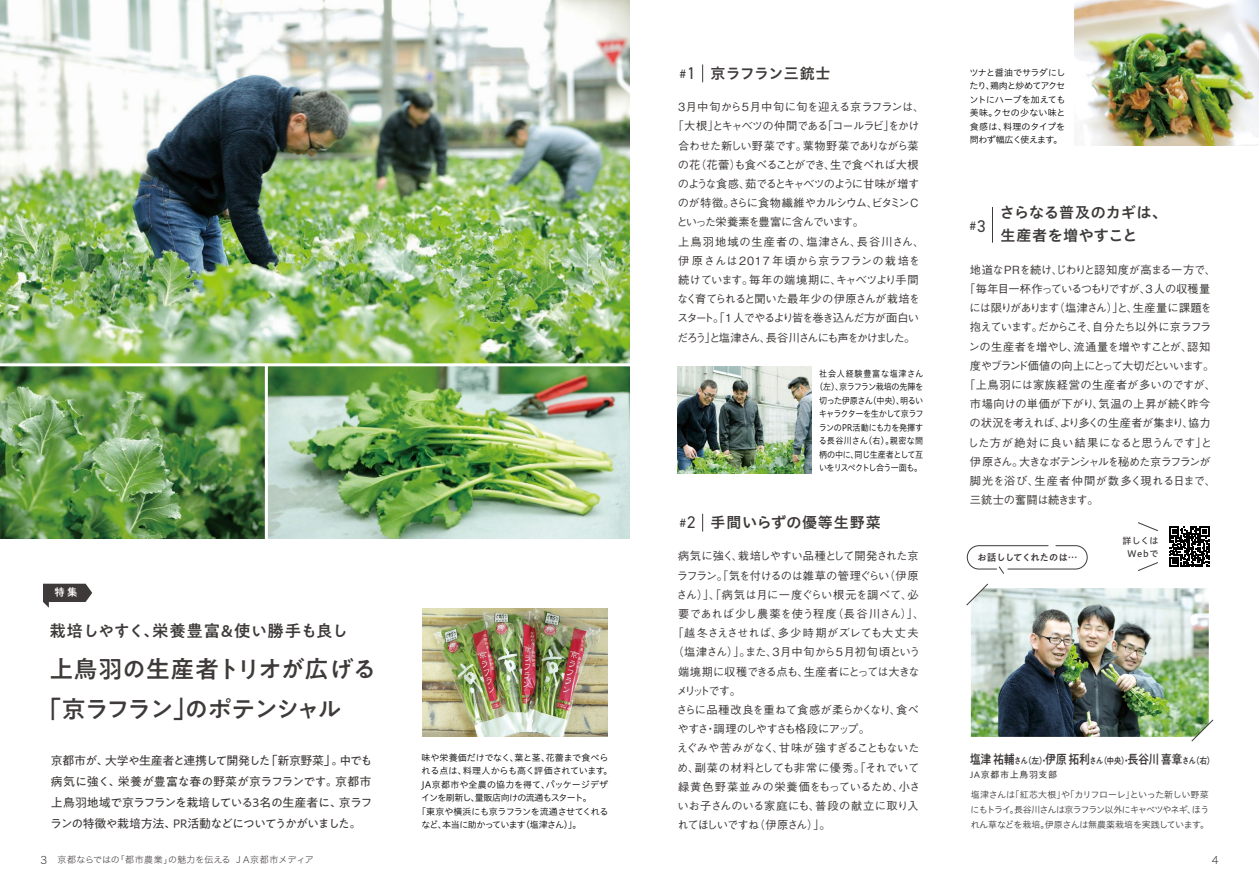
<style>
.page{position:relative;width:1259px;height:893px;background:#fff}
.page>*{position:absolute;margin:0;border:0;box-sizing:border-box;transform-origin:0 0}
.t1{font:500 24px/40.2px "PA1 Gothic Std";letter-spacing:-.045em;color:#3e3a39}
.t2{font:500 16.5px "PA1 Gothic Std";color:#3e3a39}
.t3{font:15px/22.5px "Hiragino UD Sans Std W6";letter-spacing:.025em;color:#3e3a39}
.t4{font:15px "Hiragino UD Sans Std W6";letter-spacing:.055em;color:#3e3a39}
.t5{font:12.15px "DIN2014";color:#3e3a39;scale:.8 1}
.t6{font:12px/21px "PA1 Gothic Std";letter-spacing:-.065em;color:#3e3a39;text-align:justify}
.t7{font:500 11.25px "Gothic BBB Pr 6 N";letter-spacing:-.04em;color:#3e3a39}
.t8{font:500 11.25px "Gothic BBB Pr 6 N";letter-spacing:-.075em;color:#3e3a39}
.t9{font:500 11.25px "Gothic BBB Pr 6 N";letter-spacing:-.095em;color:#3e3a39}
.t10{font:500 11.25px "Gothic BBB Pr 6 N";letter-spacing:-.085em;color:#3e3a39}
.t11{font:500 11.25px "Gothic BBB Pr 6 N";letter-spacing:-.01em;color:#3e3a39}
.t12{font:500 11.25px "Gothic BBB Pr 6 N";color:#3e3a39}
.t13{font:500 11.25px "Gothic BBB Pr 6 N";letter-spacing:.035em;color:#3e3a39}
.t14{font:500 11.25px "Gothic BBB Pr 6 N";letter-spacing:.015em;color:#3e3a39}
.t15{font:500 11.25px "Gothic BBB Pr 6 N";letter-spacing:-.09em;color:#3e3a39}
.t16{font:500 11.25px "Gothic BBB Pr 6 N";letter-spacing:-.135em;color:#3e3a39}
.t17{font:500 11.25px "Gothic BBB Pr 6 N";letter-spacing:-.115em;color:#3e3a39}
.t18{font:500 11.25px "Gothic BBB Pr 6 N";letter-spacing:-.07em;color:#3e3a39}
.t19{font:500 11.25px "Gothic BBB Pr 6 N";letter-spacing:-.015em;color:#3e3a39}
.t20{font:500 11.25px "Gothic BBB Pr 6 N";letter-spacing:.005em;color:#3e3a39}
.t21{font:500 11.25px "Gothic BBB Pr 6 N";letter-spacing:-.065em;color:#3e3a39}
.t22{font:500 11.25px "Gothic BBB Pr 6 N";letter-spacing:.03em;color:#3e3a39}
.t23{font:500 11.25px "Gothic BBB Pr 6 N";letter-spacing:.04em;color:#3e3a39}
.t24{font:500 11.25px "Gothic BBB Pr 6 N";letter-spacing:.095em;color:#3e3a39}
.t25{font:500 11.25px "Gothic BBB Pr 6 N";letter-spacing:.045em;color:#3e3a39}
.t26{font:500 11.25px "Gothic BBB Pr 6 N";letter-spacing:-.105em;color:#3e3a39}
.t27{font:500 10.5px "PA1 Gothic Std";color:#fff}
.t28{font:10.5px "Hira Kaku Std W2";color:#3e3a39}
.t29{font:500 9.75px "PA1 Gothic Std";letter-spacing:-.045em;color:#3e3a39}
.t30{font:9px/13.5px "Hiragino UD Sans Std W3";letter-spacing:-.035em;color:#000;text-align:center;scale:.9 1}
.t31{font:9px/13.5px "Hiragino UD Sans Std W3";letter-spacing:-.035em;color:#000;text-align:justify}
.t32{font:9px/15px "Hiragino UD Sans Std W3";letter-spacing:-.055em;color:#3e3a39;text-align:justify}
.t33{font:9px "Hiragino UD Sans Std W3";letter-spacing:-.015em;color:#000}
.t34{font:500 9px/14px "PA1 Gothic Std";letter-spacing:-.155em;color:#3e3a39;scale:.87 1}
.t35{font:9px "Hira Kaku Std W2";letter-spacing:.005em;color:#3e3a39}
.t36{font:9px "Hiragino UD Sans Std W3";letter-spacing:.01em;color:#000}
.t37{font:9px "Hiragino UD Sans Std W3";letter-spacing:-.08em;color:#000}
.t38{font:9px "Hiragino UD Sans Std W3";letter-spacing:-.07em;color:#000}
.t39{font:9px/13.5px "Hiragino UD Sans Std W5";letter-spacing:.055em;color:#3e3a39;text-align:center}
.s1{font-family:"DIN2014";font-size:12.15px}
.s2{font-family:"DIN2014";font-size:16.95px}
.s3{font-size:16.95px}
.s4{font-size:12.75px}
.s5{font-weight:400}
.s6{font-size:10.5px}
</style>
<div class="page">
<img style="left:0;top:366px;width:629px;height:172px">
<img style="left:0;top:0;width:629px;height:363px">
<hr style="left:265px;top:364px;width:3px;height:216px;background:#fff">
<img style="left:422px;top:608px;width:186px;height:129px">
<img style="left:1075px;top:0;width:184px;height:145px">
<svg style="left:43px;top:584px;width:49px;height:24px"></svg>
<hr style="left:992px;top:207px;width:1px;height:36px;background:#3e3a39">
<svg style="left:702px;top:514px;width:1px;height:18px"></svg>
<svg style="left:702px;top:64px;width:1px;height:18px"></svg>
<svg style="left:966px;top:545px;width:122px;height:29px"></svg>
<img style="left:971px;top:588px;width:237px;height:149px">
<svg style="left:966px;top:583px;width:23px;height:23px"></svg>
<svg style="left:1190px;top:719px;width:24px;height:23px"></svg>
<svg style="left:1169px;top:527px;width:40px;height:40px"></svg>
<svg style="left:1138px;top:562px;width:20px;height:9px"></svg>
<svg style="left:1138px;top:522px;width:20px;height:9px"></svg>
<img style="left:677px;top:366px;width:134px;height:108px">
<p class="t27" style="left:54px;top:586px;width:25px">特 集</p>
<p class="t2" style="left:49px;top:621px;width:300px">栽培しやすく、栄養豊富＆使い勝手も良し</p>
<p class="t1" style="left:37px;top:651px;width:341px;text-indent:12px">上鳥羽の生産者トリオが広げる「京ラフラン」のポテンシャル</p>
<p class="t6" style="left:50px;top:750px;width:324px">京都市が、大学や生産者と連携して開発した「新京野菜」。中でも病気に強く、栄養が豊富な春の野菜が京ラフランです。京都市上鳥羽地域で京ラフランを栽培している3名の生産者に、京ラフランの特徴や栽培方法、PR活動などについてうかがいました。</p>
<p class="t33" style="left:421px;top:750px;width:188px">味や栄養価だけでなく、葉と茎、花蕾まで食べら</p>
<p class="t33" style="left:421px;top:764px;width:192px">れる点は、料理人からも高く評価されています。</p>
<p class="t36" style="left:421px;top:777px;width:188px">JA京都市や全農の協力を得て、パッケージデザ</p>
<p class="t37" style="left:421px;top:791px;width:172px">インを刷新し、量販店向けの流通もスタート。</p>
<p class="t31" style="left:417px;top:804px;width:193px">「東京や横浜にも京ラフランを流通させてくれる</p>
<p class="t38" style="left:421px;top:818px;width:162px">など、本当に助かっています（塩津さん）」。</p>
<p class="t3" style="left:680px;top:61px;width:152px"><span class="s1">#</span><span class="s2">1</span> 京ラフラン三銃士</p>
<p class="t11" style="left:678px;top:98px;width:248px">3月中旬から5月中旬に旬を迎える京ラフランは、</p>
<p class="t10" style="left:672px;top:117px;width:248px">「大根」とキャベツの仲間である「コールラビ」をかけ</p>
<p class="t21" style="left:678px;top:136px;width:242px">合わせた新しい野菜です。葉物野菜でありながら菜</p>
<p class="t7" style="left:678px;top:155px;width:242px">の花（花蕾）も食べることができ、生で食べれば大根</p>
<p class="t10" style="left:678px;top:175px;width:243px">のような食感、茹でるとキャベツのように甘味が増す</p>
<p class="t8" style="left:678px;top:194px;width:242px">のが特徴。さらに食物繊維やカルシウム、ビタミンC</p>
<p class="t26" style="left:676px;top:213px;width:189px">といった栄養素を豊富に含んでいます。</p>
<p class="t24" style="left:678px;top:232px;width:248px">上鳥羽地域の生産者の、塩津さん、長谷川さん、</p>
<p class="t25" style="left:678px;top:251px;width:243px">伊原さんは2017 年頃から京ラフランの栽培を</p>
<p class="t7" style="left:678px;top:271px;width:242px">続けています。毎年の端境期に、キャベツより手間</p>
<p class="t8" style="left:677px;top:290px;width:244px">なく育てられると聞いた最年少の伊原さんが栽培を</p>
<p class="t9" style="left:677px;top:309px;width:243px">スタート。「1 人でやるより皆を巻き込んだ方が面白い</p>
<p class="t16" style="left:677px;top:328px;width:240px">だろう」と塩津さん、長谷川さんにも声をかけました。</p>
<p class="t30" style="left:815px;top:366px;width:122px">社会人経験豊富な塩津さん（左）、京ラフラン栽培の先陣を切った伊原さん（中央）、明るいキャラクターを生かして京ラフランのPR活動にも力を発揮する長谷川さん（右）。親密な間柄の中に、同じ生産者として互いをリスペクトし合う一面も。</p>
<p class="t4" style="left:680px;top:511px;width:202px"><span class="s1">#</span><span class="s2">2</span> 手間いらずの優等生野菜</p>
<p class="t7" style="left:678px;top:547px;width:242px">病気に強く、栽培しやすい品種として開発された京</p>
<p class="t18" style="left:677px;top:566px;width:243px">ラフラン。「気を付けるのは雑草の管理ぐらい（伊原</p>
<p class="t19" style="left:676px;top:585px;width:244px">さん）」、「病気は月に一度ぐらい根元を調べて、必</p>
<p class="t12" style="left:678px;top:605px;width:248px">要であれば少し農薬を使う程度（長谷川さん）」、</p>
<p class="t14" style="left:672px;top:624px;width:248px">「越冬さえさせれば、多少時期がズレても大丈夫</p>
<p class="t11" style="left:672px;top:643px;width:250px">（塩津さん）」。また、3月中旬から5月初旬頃という</p>
<p class="t7" style="left:678px;top:662px;width:243px">端境期に収穫できる点も、生産者にとっては大きな</p>
<p class="t7" style="left:676px;top:681px;width:66px">メリットです。</p>
<p class="t7" style="left:676px;top:701px;width:244px">さらに品種改良を重ねて食感が柔らかくなり、食べ</p>
<p class="t7" style="left:677px;top:720px;width:194px">やすさ・調理のしやすさも格段にアップ。</p>
<p class="t7" style="left:677px;top:739px;width:244px">えぐみや苦みがなく、甘味が強すぎることもないた</p>
<p class="t20" style="left:677px;top:758px;width:244px">め、副菜の材料としても非常に優秀。「それでいて</p>
<p class="t14" style="left:678px;top:777px;width:244px">緑黄色野菜並みの栄養価をもっているため、小さ</p>
<p class="t12" style="left:677px;top:797px;width:243px">いお子さんのいる家庭にも、普段の献立に取り入</p>
<p class="t15" style="left:677px;top:816px;width:155px">れてほしいですね（伊原さん）」。</p>
<p class="t31" style="left:969px;top:65px;width:98px">ツナと醤油でサラダにしたり、鶏肉と炒めてアクセントにハーブを加えても美味。クセの少ない味と食感は、料理のタイプを問わず幅広く使えます。</p>
<p class="t5" style="left:970px;top:218px;width:21px">#<span class="s3">3</span></p>
<p class="t3" style="left:999px;top:201px;width:169px">さらなる普及のカギは、生産者を増やすこと</p>
<p class="t7" style="left:970px;top:260px;width:248px">地道なPRを続け、じわりと認知度が高まる一方で、</p>
<p class="t8" style="left:964px;top:280px;width:248px">「毎年目一杯作っているつもりですが、3人の収穫量</p>
<p class="t8" style="left:969px;top:299px;width:244px">には限りがあります（塩津さん）」と、生産量に課題を</p>
<p class="t9" style="left:970px;top:318px;width:243px">抱えています。だからこそ、自分たち以外に京ラフラ</p>
<p class="t7" style="left:968px;top:337px;width:244px">ンの生産者を増やし、流通量を増やすことが、認知</p>
<p class="t15" style="left:970px;top:356px;width:246px">度やブランド価値の向上にとって大切だといいます。</p>
<p class="t13" style="left:964px;top:376px;width:253px">「上鳥羽には家族経営の生産者が多いのですが、</p>
<p class="t22" style="left:970px;top:395px;width:242px">市場向けの単価が下がり、気温の上昇が続く昨今</p>
<p class="t8" style="left:969px;top:414px;width:243px">の状況を考えれば、より多くの生産者が集まり、協力</p>
<p class="t23" style="left:967px;top:433px;width:246px">した方が絶対に良い結果になると思うんです」と</p>
<p class="t17" style="left:970px;top:452px;width:242px">伊原さん。大きなポテンシャルを秘めた京ラフランが</p>
<p class="t13" style="left:970px;top:472px;width:248px">脚光を浴び、生産者仲間が数多く現れる日まで、</p>
<p class="t7" style="left:970px;top:491px;width:130px">三銃士の奮闘は続きます。</p>
<p class="t29" style="left:977px;top:551px;width:102px">お話ししてくれたのは…</p>
<p class="t39" style="left:1122px;top:533px;width:37px">詳しくは<br>Webで</p>
<p class="t34" style="left:970px;top:755px;width:283px"><span class="s4">塩津 祐輔</span>さん（左）・<span class="s4">伊原 拓利</span>さん（中央）・<span class="s4">長谷川 喜章</span>さん（右）<br><span class="s5">JA京都市上鳥羽支部</span></p>
<p class="t32" style="left:970px;top:787px;width:240px">塩津さんは「紅芯大根」や「カリフローレ」といった新しい野菜にもトライ。長谷川さんは京ラフラン以外にキャベツやネギ、ほうれん草などを栽培。伊原さんは無農薬栽培を実践しています。</p>
<p class="t35" style="left:40px;top:853px;width:275px"><span class="s6">3</span> 京都ならではの「都市農業」の魅力を伝える ＪＡ京都市メディア</p>
<p class="t28" style="left:1211px;top:852px;width:8px">4</p>
</div>
